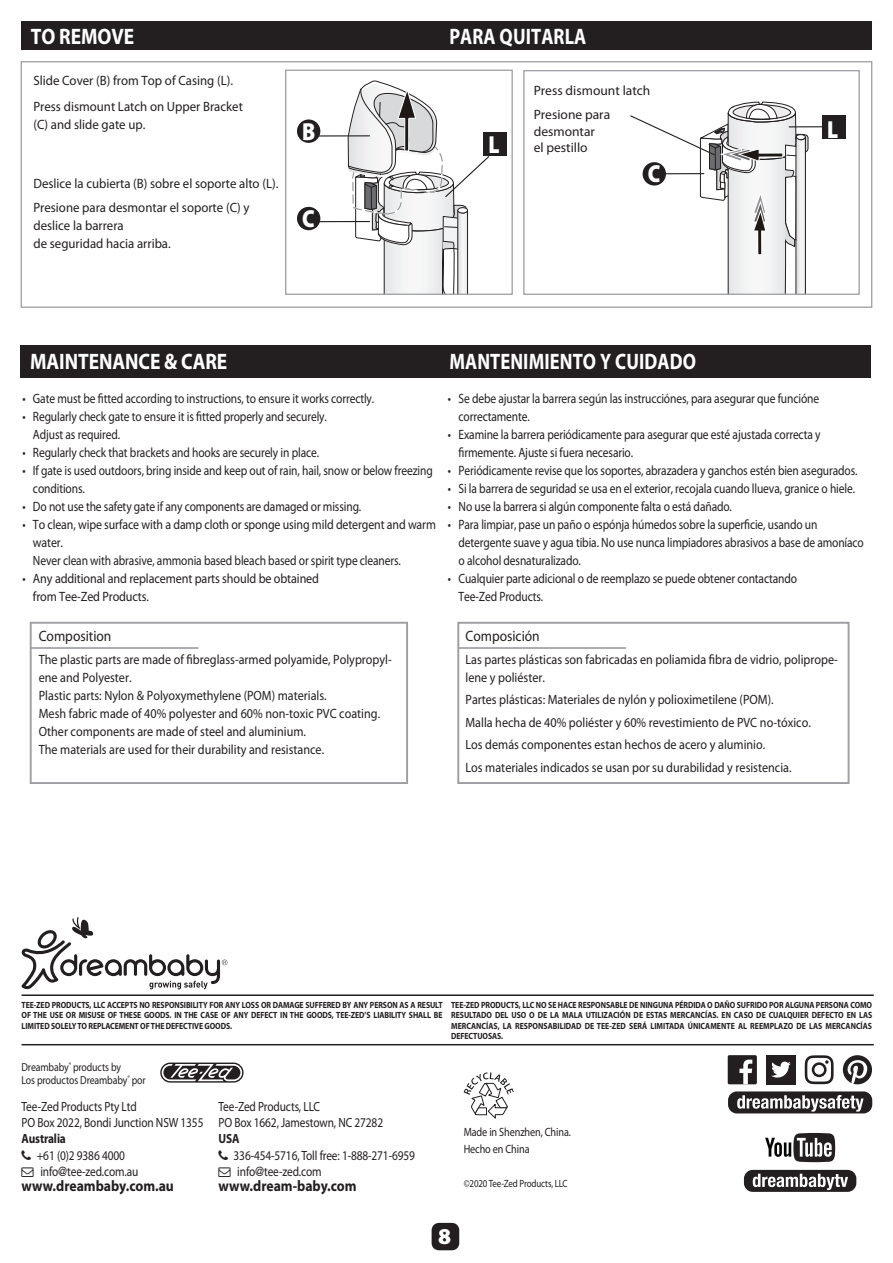
<style>
.page{position:relative;width:893px;height:1263px;background:#fff}
.page>*{position:absolute;margin:0;border:0;box-sizing:border-box;transform-origin:0 0}
.t1{font:900 24.75px "Myriad Pro";color:#fff;scale:.85 1}
.t2{font:900 22.8px "Myriad Pro";color:#fff}
.t3{font:700 22.35px "Myriad Pro";letter-spacing:.005em;color:#fff;scale:.83 1}
.t4{font:700 22.35px "Myriad Pro";letter-spacing:.005em;color:#fff;scale:.87 1}
.t5{font:700 15.3px "Myriad Pro";color:#231f20;scale:.9 1}
.t6{font:15px "Myriad Pro";color:#231f20;scale:.9 1}
.t7{font:13.5px/18px "Myriad Pro";letter-spacing:-.01em;color:#231f20;scale:.85 1}
.t8{font:13.5px/18px "Myriad Pro";letter-spacing:-.01em;color:#231f20;scale:.9 1}
.t9{font:13.5px/25.5px "Myriad Pro";letter-spacing:-.01em;color:#231f20;scale:.95 1}
.t10{font:13.5px/24px "Myriad Pro";letter-spacing:-.01em;color:#231f20}
.t11{font:13.35px/16px "Myriad Pro";letter-spacing:-.01em;color:#231f20;scale:.85 1}
.t12{font:700 13.35px "Myriad Pro";letter-spacing:-.01em;color:#231f20;scale:.85 1}
.t13{font:12px/17.2px "Myriad Pro";letter-spacing:-.01em;color:#231f20;scale:.85 1}
.t14{font:11.55px/13.4px "Myriad Pro";letter-spacing:-.01em;color:#231f20;scale:.85 1}
.t15{font:10.5px "Myriad Pro";letter-spacing:-.015em;color:#231f20;scale:.85 1}
.t16{font:700 9px/10.5px "Myriad Pro";letter-spacing:-.01em;color:#231f20;text-align:justify;scale:.86 1}
.s1{font-family:"Frutiger";font-stretch:condensed}
</style>
<div class="page">
<div style="left:30px;top:622px;width:378px;height:162px;border:2px solid #9d9fa2"></div>
<hr style="left:31px;top:647px;width:167px;height:2px;background:#9d9fa2">
<div style="left:432px;top:1223px;width:27px;height:27px;background:#231f20;border-radius:8px"></div>
<div style="left:21px;top:21px;width:851px;height:28px;background:#231f20"></div>
<hr style="left:22px;top:49px;width:405px;height:1px;background:#231f20">
<div style="left:21px;top:61px;width:851px;height:247px;border:1px solid #9d9fa2"></div>
<div style="left:285px;top:70px;width:228px;height:225px;border:1px solid #9d9fa2"></div>
<div style="left:523px;top:70px;width:337px;height:225px;border:1px solid #9d9fa2"></div>
<hr style="left:317px;top:221px;width:52px;height:1px;background:#231f20">
<hr style="left:316px;top:135px;width:53px;height:2px;background:#231f20">
<svg style="left:347px;top:70px;width:143px;height:224px"></svg>
<svg style="left:629px;top:102px;width:180px;height:192px"></svg>
<hr style="left:758px;top:229px;width:3px;height:25px;background:#1d1815">
<hr style="left:789px;top:126px;width:41px;height:1px;background:#231f20">
<div style="left:822px;top:115px;width:23px;height:23px;background:#231f20"></div>
<div style="left:297px;top:119px;width:23px;height:24px;background:#231f20;border-radius:50%"></div>
<div style="left:297px;top:207px;width:23px;height:23px;background:#231f20;border-radius:50%"></div>
<div style="left:643px;top:162px;width:23px;height:24px;background:#231f20;border-radius:50%"></div>
<div style="left:484px;top:133px;width:23px;height:23px;background:#231f20"></div>
<div style="left:20px;top:345px;width:851px;height:33px;background:#231f20"></div>
<div style="left:457px;top:622px;width:392px;height:162px;border:2px solid #9d9fa2"></div>
<hr style="left:458px;top:647px;width:168px;height:2px;background:#9d9fa2">
<hr style="left:22px;top:1044px;width:852px;height:1px;background:#231f20">
<hr style="left:22px;top:994px;width:852px;height:2px;background:#231f20">
<svg style="left:464px;top:1072px;width:50px;height:47px"></svg>
<svg style="left:21px;top:917px;width:206px;height:73px"></svg>
<div style="left:744px;top:1170px;width:112px;height:22px;background:#231f20;border-radius:9px"></div>
<svg style="left:753px;top:1174px;width:95px;height:16px"></svg>
<svg style="left:765px;top:1133px;width:70px;height:29px"></svg>
<div style="left:728px;top:1091px;width:144px;height:22px;background:#231f20;border-radius:9px"></div>
<svg style="left:737px;top:1095px;width:127px;height:17px"></svg>
<div style="left:766px;top:1055px;width:29px;height:29px;background:#231f20"></div>
<svg style="left:771px;top:1061px;width:20px;height:16px"></svg>
<div style="left:728px;top:1055px;width:29px;height:29px;background:#231f20;border-radius:2px"></div>
<svg style="left:739px;top:1059px;width:13px;height:25px"></svg>
<svg style="left:843px;top:1055px;width:29px;height:29px"></svg>
<svg style="left:805px;top:1055px;width:29px;height:29px"></svg>
<svg style="left:160px;top:1062px;width:84px;height:20px"></svg>
<svg style="left:162px;top:1064px;width:80px;height:17px"></svg>
<h3 class="t4" style="left:31px;top:24px;width:120px">TO REMOVE</h3>
<h3 class="t3" style="left:449px;top:24px;width:167px">PARA QUITARLA</h3>
<p class="t10" style="left:534px;top:79px;width:118px">Press dismount latch<br>Presione para</p>
<p class="t10" style="left:534px;top:123px;width:63px;line-height:16.5px">desmontar el pestillo</p>
<p class="t9" style="left:33px;top:68px;width:222px">Slide Cover (B) from Top of Casing (L).<br>Press dismount Latch on Upper Bracket</p>
<p class="t9" style="left:33px;top:112px;width:119px">(C) and slide gate up.</p>
<h1 class="t1" style="left:302px;top:117px;width:17px">B</h1>
<h1 class="t1" style="left:489px;top:131px;width:15px">L</h1>
<p class="t9" style="left:33px;top:172px;width:259px;line-height:24px">Deslice la cubierta (B) sobre el soporte alto (L).<br>Presione para desmontar el soporte (C) y</p>
<p class="t9" style="left:33px;top:217px;width:146px;line-height:18px">deslice la barrera<br>de seguridad hacia arriba.</p>
<h1 class="t1" style="left:302px;top:205px;width:16px">C</h1>
<h1 class="t1" style="left:648px;top:160px;width:16px">C</h1>
<h3 class="t4" style="left:30px;top:349px;width:228px">MAINTENANCE &amp; CARE</h3>
<h3 class="t3" style="left:449px;top:349px;width:299px">MANTENIMIENTO Y CUIDADO</h3>
<h1 class="t1" style="left:827px;top:115px;width:15px">L</h1>
<p class="t7" style="left:22px;top:390px;width:416px">• Gate must be fitted according to instructions, to ensure it works correctly.</p>
<p class="t7" style="left:33px;top:408px;width:347px;text-indent:-11px">• Regularly check gate to ensure it is fitted properly and securely.<br>Adjust as required.</p>
<p class="t7" style="left:22px;top:444px;width:351px">• Regularly check that brackets and hooks are securely in place.</p>
<p class="t7" style="left:33px;top:462px;width:472px;text-indent:-11px">• If gate is used outdoors, bring inside and keep out of rain, hail, snow or below freezing conditions.</p>
<p class="t7" style="left:22px;top:498px;width:400px">• Do not use the safety gate if any components are damaged or missing.</p>
<p class="t7" style="left:33px;top:516px;width:475px;text-indent:-11px">• To clean, wipe surface with a damp cloth or sponge using mild detergent and warm water.<br>Never clean with abrasive, ammonia based bleach based or spirit type cleaners.</p>
<p class="t7" style="left:33px;top:570px;width:338px;text-indent:-11px">• Any additional and replacement parts should be obtained from Tee-Zed Products.</p>
<p class="t6" style="left:39px;top:628px;width:82px">Composition</p>
<p class="t8" style="left:39px;top:650px;width:394px">The plastic parts are made of fibreglass-armed polyamide, Polypropyl&shy;ene and Polyester.<br>Plastic parts: Nylon &amp; Polyoxymethylene (POM) materials.<br>Mesh fabric made of 40% polyester and 60% non-toxic PVC coating.<br>Other components are made of steel and aluminium.<br>The materials are used for their durability and resistance.</p>
<p class="t7" style="left:459px;top:390px;width:426px;text-indent:-11px">• Se debe ajustar la barrera según las instrucciónes, para asegurar que funcióne correctamente.</p>
<p class="t7" style="left:459px;top:426px;width:427px;text-indent:-11px">• Examine la barrera periódicamente para asegurar que esté ajustada correcta y firmemente. Ajuste si fuera necesario.</p>
<p class="t7" style="left:448px;top:462px;width:483px">• Periódicamente revise que los soportes, abrazadera y ganchos estén bien asegurados.</p>
<p class="t7" style="left:448px;top:480px;width:480px">• Si la barrera de seguridad se usa en el exterior, recojala cuando llueva, granice o hiele.</p>
<p class="t7" style="left:448px;top:498px;width:336px">• No use la barrera si algún componente falta o está dañado.</p>
<p class="t7" style="left:459px;top:516px;width:478px;text-indent:-11px">• Para limpiar, pase un paño o espónja húmedos sobre la superficie, usando un detergente suave y agua tibia. No use nunca limpiadores abrasivos a base de amoníaco o alcohol desnaturalizado.</p>
<p class="t7" style="left:459px;top:570px;width:400px;text-indent:-11px">• Cualquier parte adicional o de reemplazo se puede obtener contactando<br>Tee-Zed Products.</p>
<p class="t6" style="left:465px;top:628px;width:84px">Composición</p>
<p class="t8" style="left:465px;top:650px;width:415px">Las partes plásticas son fabricadas en poliamida fibra de vidrio, poliprope&shy;lene y poliéster.</p>
<p class="t8" style="left:465px;top:689px;width:385px;line-height:22.5px">Partes plásticas: Materiales de nylón y polioximetilene (POM).<br>Malla hecha de 40% poliéster y 60% revestimiento de PVC no-tóxico.<br>Los demás componentes estan hechos de acero y aluminio.<br>Los materiales indicados se usan por su durabilidad y resistencia.</p>
<p class="t16" style="left:22px;top:999px;width:491px">TEE-ZED PRODUCTS, LLC ACCEPTS NO RESPONSIBILITY FOR ANY LOSS OR DAMAGE SUFFERED BY ANY PERSON AS A RESULT OF THE USE OR MISUSE OF THESE GOODS. IN THE CASE OF ANY DEFECT IN THE GOODS, TEE-ZED’S LIABILITY SHALL BE LIMITED SOLELY TO REPLACEMENT OF THE DEFECTIVE GOODS.</p>
<p class="t16" style="left:451px;top:999px;width:491px">TEE-ZED PRODUCTS, LLC NO SE HACE RESPONSABLE DE NINGUNA PÉRDIDA O DAÑO SUFRIDO POR ALGUNA PERSONA COMO RESULTADO DEL USO O DE LA MALA UTILIZACIÓN DE ESTAS MERCANCÍAS. EN CASO DE CUALQUIER DEFECTO EN LAS MERCANCÍAS, LA RESPONSABILIDAD DE TEE-ZED SERÁ LIMITADA ÚNICAMENTE AL REEMPLAZO DE LAS MERCANCÍAS DEFECTUOSAS.</p>
<p class="t14" style="left:22px;top:1060px;width:148px">Dreambaby<sup>®</sup> products by<br>Los productos Dreambaby<sup>®</sup> por</p>
<p class="t11" style="left:22px;top:1099px;width:216px">Tee-Zed Products Pty Ltd<br>PO Box 2022, Bondi Junction NSW 1355</p>
<p class="t12" style="left:22px;top:1131px;width:54px">Australia</p>
<p class="t11" style="left:37px;top:1147px;width:121px">+61 (0)2 9386 4000 info<span class="s1">@</span>tee-zed.com.au</p>
<p class="t5" style="left:22px;top:1177px;width:171px">www.dreambaby.com.au</p>
<p class="t11" style="left:218px;top:1099px;width:195px">Tee-Zed Products, LLC<br>PO Box 1662, Jamestown, NC 27282</p>
<p class="t12" style="left:218px;top:1131px;width:26px">USA</p>
<p class="t11" style="left:234px;top:1147px;width:215px">336-454-5716, Toll free: 1-888-271-6959 info<span class="s1">@</span>tee-zed.com</p>
<p class="t5" style="left:218px;top:1177px;width:155px">www.dream-baby.com</p>
<p class="t15" style="left:464px;top:1178px;width:124px">©2020 Tee-Zed Products, LLC</p>
<p class="t13" style="left:464px;top:1123px;width:128px">Made in Shenzhen, China.<br>Hecho en China</p>
<h2 class="t2" style="left:438px;top:1223px;width:15px">8</h2>
</div>
